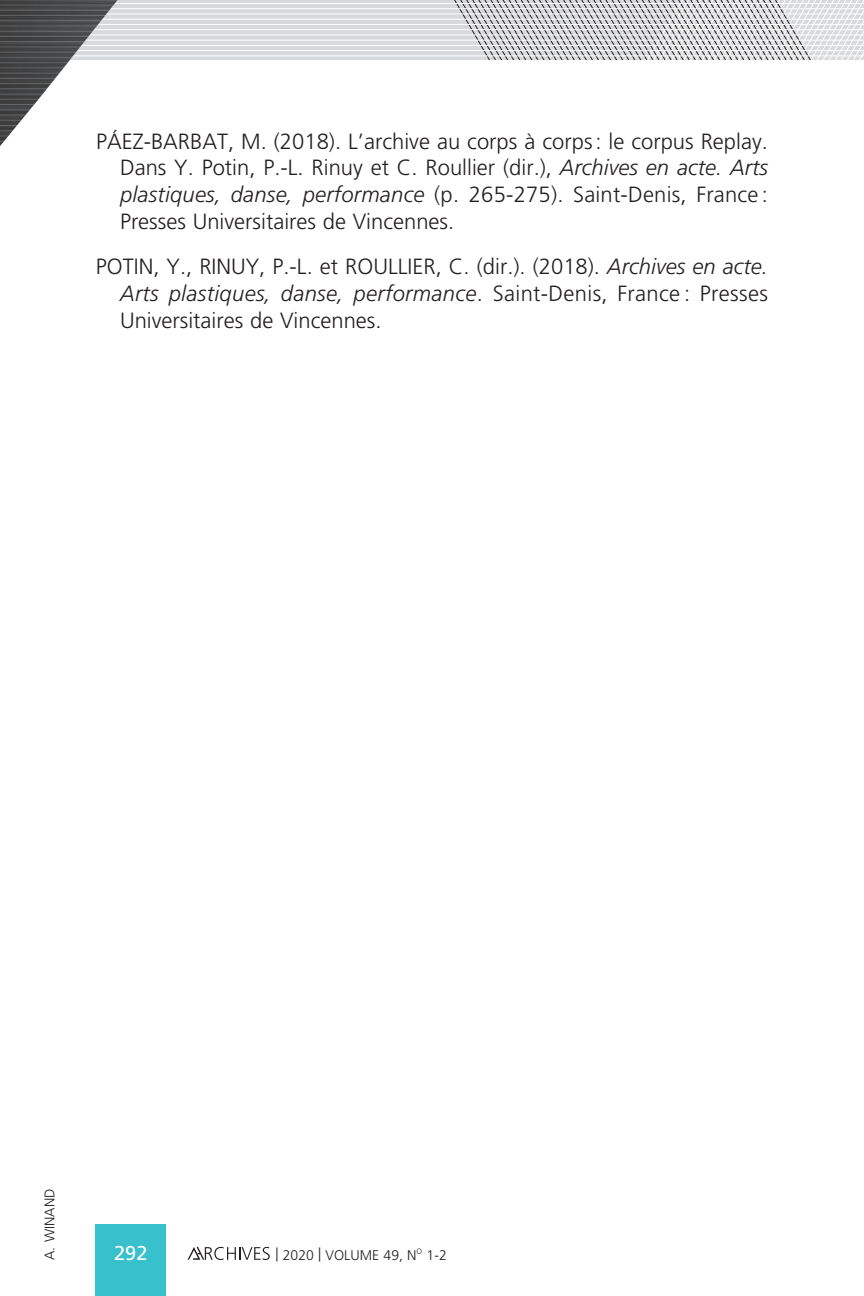
<style>
.page{position:relative;width:864px;height:1296px;background:#fff}
.page>*{position:absolute;margin:0;border:0;box-sizing:border-box;transform-origin:0 0}
.t1{font:300 22px/27px "Frutiger LT Std";color:#231f20;text-align:justify}
.t2{font:20px "Frutiger LT Std";color:#fff}
.t3{font:300 14px "Frutiger LT Std";color:#231f20}
.s1{font-style:italic}
</style>
<div class="page">
<svg style="left:220px;top:0;width:434px;height:60px;background:#ccccce"></svg>
<hr style="left:0;top:3px;width:864px;height:1px;background:#fff">
<hr style="left:0;top:8px;width:864px;height:1px;background:#fff">
<hr style="left:0;top:14px;width:864px;height:1px;background:#fff">
<hr style="left:0;top:19px;width:864px;height:1px;background:#fff">
<hr style="left:0;top:24px;width:864px;height:1px;background:#fff">
<hr style="left:0;top:29px;width:864px;height:1px;background:#fff">
<hr style="left:0;top:34px;width:864px;height:1px;background:#fff">
<hr style="left:0;top:40px;width:864px;height:1px;background:#fff">
<hr style="left:0;top:45px;width:864px;height:1px;background:#fff">
<hr style="left:0;top:50px;width:864px;height:1px;background:#fff">
<hr style="left:0;top:55px;width:864px;height:1px;background:#fff">
<svg style="left:755px;top:0;width:109px;height:60px"></svg>
<svg style="left:0;top:1px;width:220px;height:145px"></svg>
<hr style="left:0;top:5px;width:220px;height:1px;background:#fff">
<hr style="left:0;top:10px;width:220px;height:1px;background:#fff">
<hr style="left:0;top:15px;width:220px;height:1px;background:#fff">
<hr style="left:0;top:20px;width:220px;height:1px;background:#fff">
<hr style="left:0;top:26px;width:220px;height:1px;background:#fff">
<hr style="left:0;top:31px;width:220px;height:1px;background:#fff">
<hr style="left:0;top:36px;width:220px;height:1px;background:#fff">
<hr style="left:0;top:41px;width:220px;height:1px;background:#fff">
<hr style="left:0;top:46px;width:220px;height:1px;background:#fff">
<hr style="left:0;top:52px;width:220px;height:1px;background:#fff">
<hr style="left:0;top:57px;width:220px;height:1px;background:#fff">
<hr style="left:0;top:62px;width:220px;height:1px;background:#fff">
<hr style="left:0;top:67px;width:220px;height:1px;background:#fff">
<hr style="left:0;top:73px;width:220px;height:1px;background:#fff">
<hr style="left:0;top:78px;width:220px;height:1px;background:#fff">
<hr style="left:0;top:83px;width:220px;height:1px;background:#fff">
<hr style="left:0;top:88px;width:220px;height:1px;background:#fff">
<hr style="left:0;top:94px;width:220px;height:1px;background:#fff">
<hr style="left:0;top:99px;width:220px;height:1px;background:#fff">
<hr style="left:0;top:104px;width:220px;height:1px;background:#fff">
<hr style="left:0;top:109px;width:220px;height:1px;background:#fff">
<hr style="left:0;top:115px;width:220px;height:1px;background:#fff">
<hr style="left:0;top:120px;width:220px;height:1px;background:#fff">
<hr style="left:0;top:125px;width:220px;height:1px;background:#fff">
<hr style="left:0;top:130px;width:220px;height:1px;background:#fff">
<hr style="left:0;top:136px;width:220px;height:1px;background:#fff">
<hr style="left:0;top:141px;width:220px;height:1px;background:#fff">
<div style="left:96px;top:1224px;width:70px;height:72px;background:#38c1cc"></div>
<svg style="left:188px;top:1247px;width:82px;height:13px"></svg>
<p class="t1" style="left:120px;top:128px;width:650px;text-indent:-24px">PÁEZ-BARBAT, M. (2018). L’archive au corps à corps: le corpus Replay.<br>Dans Y. Potin, P.-L. Rinuy et C. Roullier (dir.), <span class="s1">Archives en acte. Arts plastiques, danse, performance</span> (p. 265-275). Saint-Denis, France :<br>Presses Universitaires de Vincennes.</p>
<p class="t1" style="left:120px;top:254px;width:650px;text-indent:-24px">POTIN, Y., RINUY, P.-L. et ROULLIER, C. (dir.). (2018). <span class="s1">Archives en acte.<br>Arts plastiques, danse, performance</span>. Saint-Denis, France : Presses Universitaires de Vincennes.</p>
<p class="t3" style="left:42px;top:1260px;width:73px;rotate:-90deg">A. WINAND</p>
<p class="t2" style="left:114px;top:1241px;width:35px">292</p>
<p class="t3" style="left:275px;top:1247px;width:173px">| 2020 | VOLUME 49, N<sup>O</sup> 1-2</p>
</div>
